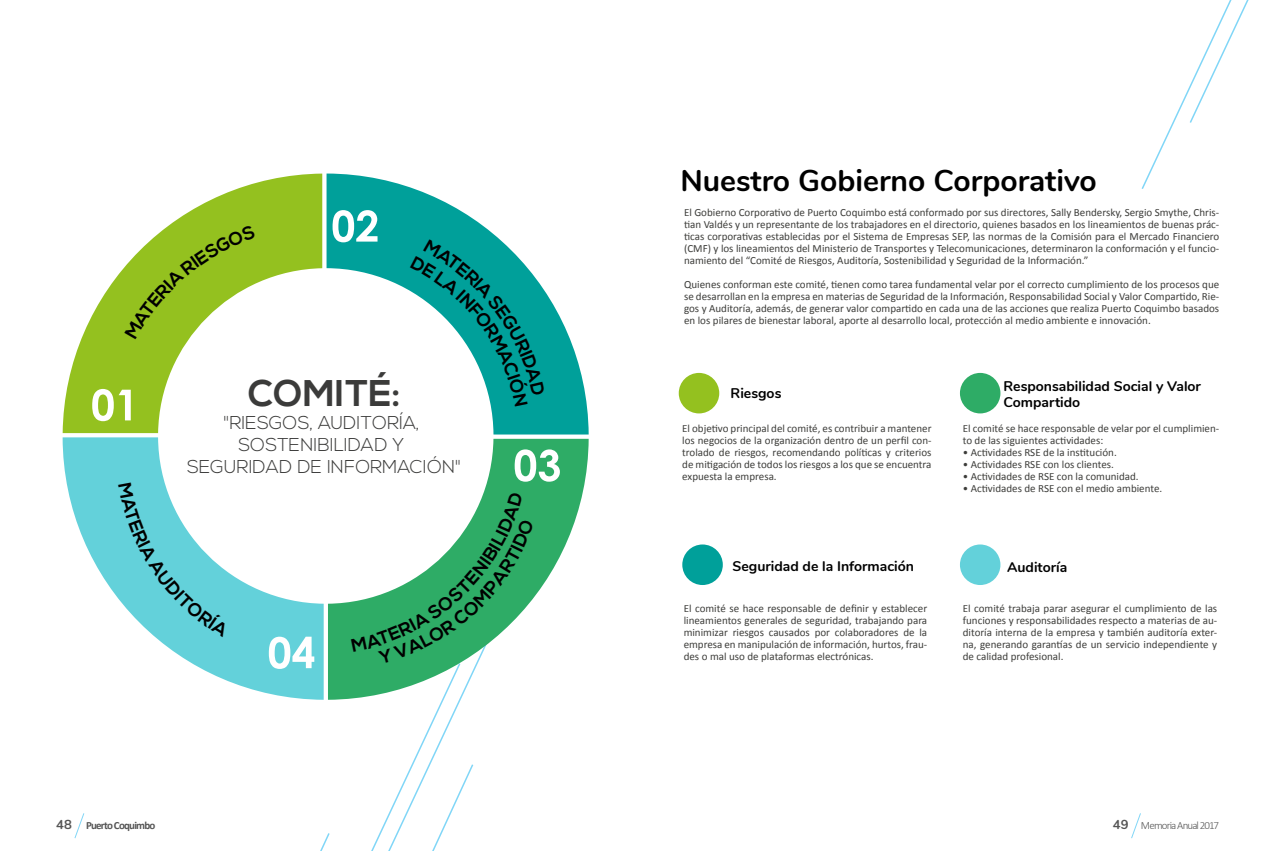
<style>
.page{position:relative;width:1276px;height:851px;background:#fff}
.page>*{position:absolute;margin:0;border:0;box-sizing:border-box;transform-origin:0 0}
.t1{font:700 37.1px "Nexa";color:#3b3b3a}
.t2{font:700 30px "Nunito";color:#000}
.t3{font:300 18.6px/22.3px "Nexa";color:#3b3b3a;text-align:center}
.t4{font:700 14px/16.8px "Nunito";color:#000}
.t5{font:11px/12px "Calibri";color:#3d3d3a;text-align:justify}
.t6{font:300 11px "Calibri";letter-spacing:-.08em;color:#565656}
.t7{font:700 11px "Calibri";letter-spacing:-.075em;color:#565656}
.s1{font-family:"Nunito";font-size:13px}
.s2{font-family:"Nunito";font-weight:700;font-size:13px}
</style>
<div class="page">
<svg style="left:74px;top:813px;width:11px;height:26px"></svg>
<svg style="left:1131px;top:813px;width:10px;height:26px"></svg>
<svg style="left:1141px;top:0;width:108px;height:189px"></svg>
<svg style="left:306px;top:699px;width:155px;height:151px"></svg>
<svg style="left:306px;top:831px;width:25px;height:19px"></svg>
<svg style="left:408px;top:762px;width:66px;height:88px"></svg>
<svg style="left:63px;top:437px;width:261px;height:262px"></svg>
<svg style="left:328px;top:439px;width:260px;height:260px"></svg>
<svg style="left:63px;top:173px;width:259px;height:260px"></svg>
<svg style="left:326px;top:173px;width:262px;height:261px"></svg>
<svg style="left:332px;top:210px;width:45px;height:32px"></svg>
<svg style="left:515px;top:449px;width:45px;height:32px"></svg>
<svg style="left:92px;top:389px;width:39px;height:32px"></svg>
<svg style="left:269px;top:636px;width:45px;height:32px"></svg>
<div style="left:682px;top:544px;width:41px;height:41px;background:#00a09a;border-radius:50%"></div>
<div style="left:960px;top:373px;width:40px;height:40px;background:#2eac66;border-radius:50%"></div>
<div style="left:679px;top:373px;width:40px;height:40px;background:#94c11f;border-radius:50%"></div>
<div style="left:960px;top:544px;width:40px;height:41px;background:#63d1da;border-radius:50%"></div>
<svg style="left:125px;top:225px;width:131px;height:114px"></svg>
<svg style="left:410px;top:239px;width:135px;height:167px"></svg>
<svg style="left:351px;top:491px;width:183px;height:172px"></svg>
<svg style="left:118px;top:482px;width:111px;height:155px"></svg>
<h2 class="t2" style="left:680px;top:158px;width:418px">Nuestro Gobierno Corporativo</h2>
<h1 class="t1" style="left:248px;top:372px;width:154px">COMITÉ:</h1>
<h3 class="t3" style="left:187px;top:412px;width:275px">"RIESGOS, AUDITORÍA,<br>SOSTENIBILIDAD Y<br>SEGURIDAD DE INFORMACIÓN"</h3>
<p class="t5" style="left:684px;top:206px;width:537px">El Gobierno Corporativo de Puerto Coquimbo está conformado por sus directores, Sally Bendersky, Sergio Smythe, Chris&shy;tian Valdés y un representante de los trabajadores en el directorio, quienes basados en los lineamientos de buenas prác&shy;ticas corporativas establecidas por el Sistema de Empresas SEP, las normas de la Comisión para el Mercado Financiero (CMF) y los lineamientos del Ministerio de Transportes y Telecomunicaciones, determinaron la conformación y el funcio&shy;namiento del “Comité de Riesgos, Auditoría, Sostenibilidad y Seguridad de la Información.”</p>
<p class="t5" style="left:684px;top:278px;width:537px">Quienes conforman este comité, tienen como tarea fundamental velar por el correcto cumplimiento de los procesos que se desarrollan en la empresa en materias de Seguridad de la Información, Responsabilidad Social y Valor Compartido, Rie&shy;gos y Auditoría, además, de generar valor compartido en cada una de las acciones que realiza Puerto Coquimbo basados en los pilares de bienestar laboral, aporte al desarrollo local, protección al medio ambiente e innovación.</p>
<p class="t4" style="left:730px;top:384px;width:52px">Riesgos</p>
<p class="t5" style="left:682px;top:422px;width:251px">El objetivo principal del comité, es contribuir a mantener los negocios de la organización dentro de un perfil con&shy;trolado de riesgos, recomendando políticas y criterios de mitigación de todos los riesgos a los que se encuentra expuesta la empresa.</p>
<p class="t4" style="left:732px;top:557px;width:183px">Seguridad de la Información</p>
<p class="t5" style="left:683px;top:602px;width:245px">El comité se hace responsable de definir y establecer lineamientos generales de seguridad, trabajando para minimizar riesgos causados por colaboradores de la empresa en manipulación de información, hurtos, frau&shy;des o mal uso de plataformas electrónicas.</p>
<p class="t4" style="left:1003px;top:376px;width:199px">Responsabilidad Social y Valor<br>Compartido</p>
<p class="t5" style="left:962px;top:422px;width:258px">El comité se hace responsable de velar por el cumplimien&shy;to de las siguientes actividades:</p>
<p class="t5" style="left:962px;top:446px;width:156px">• Actividades RSE de la institución.</p>
<p class="t5" style="left:962px;top:458px;width:153px">• Actividades RSE con los clientes.</p>
<p class="t5" style="left:962px;top:470px;width:177px">• Actividades de RSE con la comunidad.</p>
<p class="t5" style="left:962px;top:482px;width:201px">• Actividades de RSE con el medio ambiente.</p>
<p class="t4" style="left:1007px;top:558px;width:62px">Auditoría</p>
<p class="t5" style="left:962px;top:602px;width:256px">El comité trabaja parar asegurar el cumplimiento de las funciones y responsabilidades respecto a materias de au&shy;ditoría interna de la empresa y también auditoría exter&shy;na, generando garantías de un servicio independiente y de calidad profesional.</p>
<p class="t7" style="left:56px;top:817px;width:101px"><span class="s1">48</span> Puerto Coquimbo</p>
<p class="t6" style="left:1112px;top:818px;width:108px"><span class="s2">49</span> Memoria Anual 2017</p>
</div>
